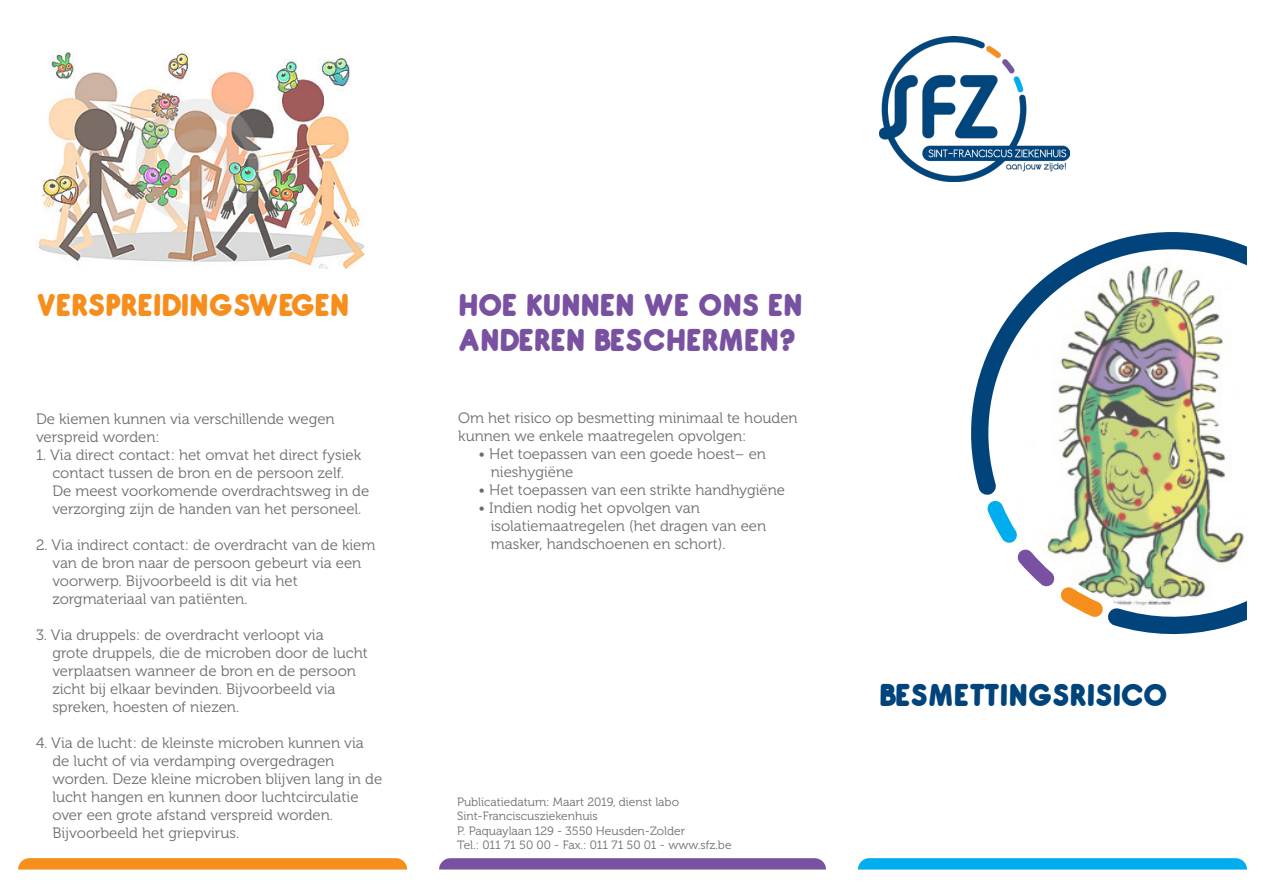
<style>
.page{position:relative;width:1263px;height:893px;background:#fff}
.page>*{position:absolute;margin:0;border:0;box-sizing:border-box;transform-origin:0 0}
.Titel{font:800 34.5px/34.5px "Antipasto";color:#7852a1}
.Titel-2{font:800 34.5px "Antipasto";color:#f68e1e}
.Titel-3{font:800 34.5px "Antipasto";color:#00447b}
.t1{font:15px/18px "Museo 300";color:#6c6d70}
.Broodtekst{font:12px "Museo 300";color:#6c6d70}
</style>
<div class="page">
<img style="left:879px;top:37px;width:191px;height:144px">
<svg style="left:858px;top:858px;width:389px;height:11px;background:#07b0ef"></svg>
<svg style="left:18px;top:858px;width:389px;height:11px;background:#f69124"></svg>
<svg style="left:439px;top:858px;width:387px;height:11px;background:#7c57a3"></svg>
<img style="left:35px;top:52px;width:330px;height:217px">
<img style="left:971px;top:232px;width:276px;height:403px">
<svg style="left:986px;top:501px;width:118px;height:117px"></svg>
<p class="Titel-2" style="left:36px;top:283px;width:315px">VERSPREIDINGSWEGEN</p>
<p class="t1" style="left:36px;top:410px;width:300px">De kiemen kunnen via verschillende wegen verspreid worden:</p>
<p class="t1" style="left:36px;top:446px;width:327px">1. Via direct contact: het omvat het direct fysiek</p>
<p class="t1" style="left:52px;top:464px;width:293px">contact tussen de bron en de persoon zelf.</p>
<p class="t1" style="left:52px;top:482px;width:318px">De meest voorkomende overdrachtsweg in de</p>
<p class="t1" style="left:52px;top:500px;width:311px">verzorging zijn de handen van het personeel.</p>
<p class="t1" style="left:36px;top:536px;width:341px">2. Via indirect contact: de overdracht van de kiem</p>
<p class="t1" style="left:52px;top:554px;width:310px">van de bron naar de persoon gebeurt via een</p>
<p class="t1" style="left:52px;top:572px;width:247px">voorwerp. Bijvoorbeeld is dit via het</p>
<p class="t1" style="left:52px;top:590px;width:197px">zorgmateriaal van patiënten.</p>
<p class="t1" style="left:36px;top:626px;width:289px">3. Via druppels: de overdracht verloopt via</p>
<p class="t1" style="left:52px;top:644px;width:317px">grote druppels, die de microben door de lucht</p>
<p class="t1" style="left:52px;top:662px;width:305px">verplaatsen wanneer de bron en de persoon</p>
<p class="t1" style="left:52px;top:680px;width:285px">zicht bij elkaar bevinden. Bijvoorbeeld via</p>
<p class="t1" style="left:52px;top:698px;width:188px">spreken, hoesten of niezen.</p>
<p class="t1" style="left:36px;top:734px;width:329px">4. Via de lucht: de kleinste microben kunnen via</p>
<p class="t1" style="left:52px;top:752px;width:284px">de lucht of via verdamping overgedragen</p>
<p class="t1" style="left:52px;top:770px;width:331px">worden. Deze kleine microben blijven lang in de</p>
<p class="t1" style="left:52px;top:788px;width:308px">lucht hangen en kunnen door luchtcirculatie</p>
<p class="t1" style="left:52px;top:806px;width:282px">over een grote afstand verspreid worden.</p>
<p class="t1" style="left:52px;top:824px;width:188px">Bijvoorbeeld het griepvirus.</p>
<p class="Titel" style="left:458px;top:288px;width:347px">HOE KUNNEN WE ONS EN<br>ANDEREN BESCHERMEN?</p>
<p class="t1" style="left:458px;top:409px;width:341px">Om het risico op besmetting minimaal te houden kunnen we enkele maatregelen opvolgen:</p>
<p class="t1" style="left:479px;top:445px;width:289px">• Het toepassen van een goede hoest– en</p>
<p class="t1" style="left:491px;top:463px;width:84px">nieshygiëne</p>
<p class="t1" style="left:479px;top:481px;width:308px">• Het toepassen van een strikte handhygiëne</p>
<p class="t1" style="left:479px;top:499px;width:223px">• Indien nodig het opvolgen van</p>
<p class="t1" style="left:491px;top:517px;width:277px">isolatiemaatregelen (het dragen van een</p>
<p class="t1" style="left:491px;top:535px;width:236px">masker, handschoenen en schort).</p>
<p class="Broodtekst" style="left:457px;top:795px;width:223px">Publicatiedatum: Maart 2019, dienst labo</p>
<p class="Broodtekst" style="left:457px;top:810px;width:142px">Sint-Franciscusziekenhuis</p>
<p class="Broodtekst" style="left:457px;top:824px;width:229px">P. Paquaylaan 129 - 3550 Heusden-Zolder</p>
<p class="Broodtekst" style="left:457px;top:838px;width:276px">Tel.: 011 71 50 00 - Fax.: 011 71 50 01 - www.sfz.be</p>
<p class="Titel-3" style="left:879px;top:673px;width:290px">BESMETTINGSRISICO</p>
</div>
